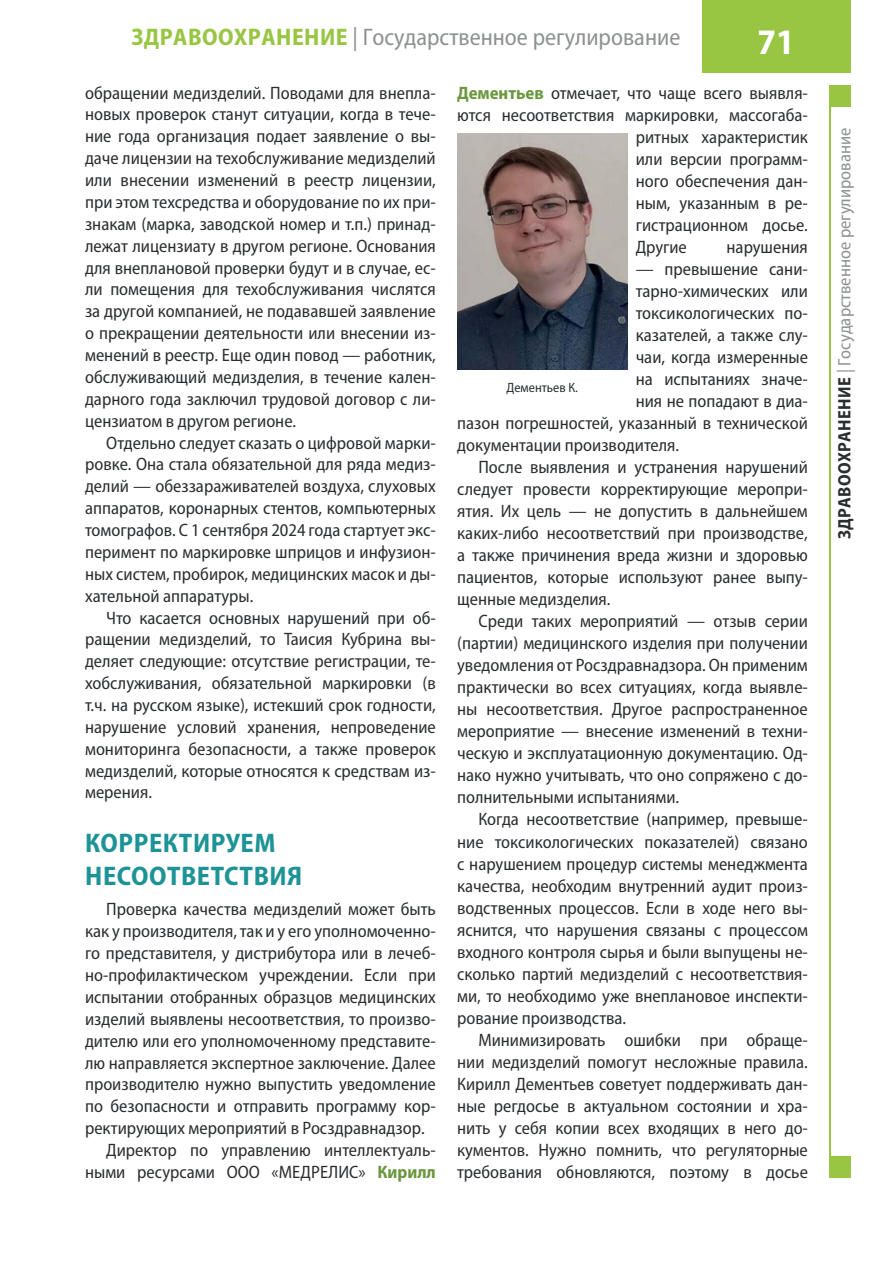
<style>
.page{position:relative;width:893px;height:1263px;background:#fff}
.page>*{position:absolute;margin:0;border:0;box-sizing:border-box;transform-origin:0 0}
.t1{font:700 semi-condensed 36px "Myriad Pro";color:#fff}
.t2{font:700 semi-condensed 27px/32.7px "Myriad Pro";letter-spacing:.02em;color:#1e9397}
.t3{font:semi-condensed 24px "Myriad Pro";color:#8e9192}
.t4{font:semi-condensed 18px/21.9px "Myriad Pro";color:#2b2e30;text-align:justify}
.t5{font:semi-condensed 18px "Myriad Pro";color:#8e9192}
.t6{font:semi-condensed 13.5px "Myriad Pro";color:#2b2e30}
.s1{font-weight:700;color:#98c643}
.s2{font-weight:700;color:#6b983f}
.s3{font-weight:700;color:#2b2e30}
</style>
<div class="page">
<div style="left:702px;top:0;width:148px;height:72px;background:#98c643"></div>
<hr style="left:829px;top:85px;width:1px;height:1093px;background:#98c643">
<div style="left:829px;top:85px;width:21px;height:21px;background:#98c643"></div>
<div style="left:829px;top:1157px;width:21px;height:21px;background:#98c643"></div>
<img style="left:457px;top:134px;width:170px;height:235px">
<h3 class="t3" style="left:131px;top:28px;width:550px"><span class="s1">ЗДРАВООХРАНЕНИЕ</span> | Государственное регулирование</h3>
<h1 class="t1" style="left:757px;top:21px;width:39px">71</h1>
<p class="t4" style="left:85px;top:83px;width:352px">обращении медизделий. Поводами для внепла&shy;новых проверок станут ситуации, когда в тече&shy;ние года организация подает заявление о вы&shy;даче лицензии на техобслуживание медизделий или внесении изменений в реестр лицензии, при этом техсредства и оборудование по их при&shy;знакам (марка, заводской номер и т.п.) принад&shy;лежат лицензиату в другом регионе. Основания для внеплановой проверки будут и в случае, ес&shy;ли помещения для техобслуживания числятся за другой компанией, не подававшей заявление о прекращении деятельности или внесении из&shy;менений в реестр. Еще один повод — работник, обслуживающий медизделия, в течение кален&shy;дарного года заключил трудовой договор с ли&shy;цензиатом в другом регионе.</p>
<p class="t4" style="left:85px;top:433px;width:352px;text-indent:21px">Отдельно следует сказать о цифровой марки&shy;ровке. Она стала обязательной для ряда медиз&shy;делий — обеззараживателей воздуха, слуховых аппаратов, коронарных стентов, компьютерных томографов. С 1 сентября 2024 года стартует экс&shy;перимент по маркировке шприцов и инфузион&shy;ных систем, пробирок, медицинских масок и ды&shy;хательной аппаратуры.</p>
<p class="t4" style="left:85px;top:608px;width:352px;text-indent:21px">Что касается основных нарушений при об&shy;ращении медизделий, то Таисия Кубрина вы&shy;деляет следующие: отсутствие регистрации, те&shy;хобслуживания, обязательной маркировки (в т.ч. на русском языке), истекший срок годности, нарушение условий хранения, непроведение мониторинга безопасности, а также проверок медизделий, которые относятся к средствам из&shy;мерения.</p>
<h2 class="t2" style="left:85px;top:827px;width:219px">КОРРЕКТИРУЕМ<br>НЕСООТВЕТСТВИЯ</h2>
<p class="t4" style="left:106px;top:900px;width:331px">Проверка качества медизделий может быть</p>
<p class="t4" style="left:85px;top:922px;width:352px">как у производителя, так и у его уполномоченно-</p>
<p class="t4" style="left:85px;top:944px;width:352px">го представителя, у дистрибутора или в лечеб-</p>
<p class="t4" style="left:85px;top:966px;width:352px">но-профилактическом учреждении. Если при</p>
<p class="t4" style="left:85px;top:988px;width:352px">испытании отобранных образцов медицинских</p>
<p class="t4" style="left:85px;top:1010px;width:352px">изделий выявлены несоответствия, то произво-</p>
<p class="t4" style="left:85px;top:1031px;width:352px">дителю или его уполномоченному представите-</p>
<p class="t4" style="left:85px;top:1053px;width:352px">лю направляется экспертное заключение. Далее</p>
<p class="t4" style="left:85px;top:1075px;width:352px">производителю нужно выпустить уведомление</p>
<p class="t4" style="left:85px;top:1097px;width:352px">по безопасности и отправить программу кор-</p>
<p class="t4" style="left:85px;top:1119px;width:341px">ректирующих мероприятий в Росздравнадзор.</p>
<p class="t4" style="left:106px;top:1141px;width:331px">Директор по управлению интеллектуаль-</p>
<p class="t4" style="left:85px;top:1163px;width:352px">ными ресурсами ООО «МЕДРЕЛИС» <span class="s2">Кирилл</span></p>
<p class="t4" style="left:457px;top:83px;width:352px"><span class="s2">Дементьев</span> отмечает, что чаще всего выявля-</p>
<p class="t4" style="left:457px;top:105px;width:352px">ются несоответствия маркировки, массогаба-</p>
<p class="t4" style="left:636px;top:127px;width:174px">ритных характеристик</p>
<p class="t4" style="left:636px;top:149px;width:174px">или версии программ-</p>
<p class="t4" style="left:636px;top:172px;width:174px">ного обеспечения дан-</p>
<p class="t4" style="left:636px;top:194px;width:174px">ным, указанным в ре-</p>
<p class="t4" style="left:636px;top:216px;width:174px">гистрационном досье.</p>
<p class="t4" style="left:636px;top:238px;width:53px">Другие</p>
<p class="t4" style="left:727px;top:238px;width:83px">нарушения</p>
<p class="t4" style="left:636px;top:260px;width:174px">— превышение сани-</p>
<p class="t4" style="left:636px;top:282px;width:174px">тарно-химических или</p>
<p class="t4" style="left:636px;top:304px;width:174px">токсикологических по-</p>
<p class="t4" style="left:636px;top:326px;width:174px">казателей, а также слу-</p>
<p class="t4" style="left:636px;top:348px;width:174px">чаи, когда измеренные</p>
<p class="t4" style="left:636px;top:370px;width:174px">на испытаниях значе-</p>
<p class="t4" style="left:636px;top:392px;width:174px">ния не попадают в диа-</p>
<p class="t4" style="left:457px;top:414px;width:352px">пазон погрешностей, указанный в технической</p>
<p class="t4" style="left:457px;top:436px;width:224px">документации производителя.</p>
<p class="t4" style="left:478px;top:458px;width:331px">После выявления и устранения нарушений</p>
<p class="t4" style="left:457px;top:480px;width:352px">следует провести корректирующие меропри-</p>
<p class="t4" style="left:457px;top:502px;width:352px">ятия. Их цель — не допустить в дальнейшем</p>
<p class="t4" style="left:457px;top:524px;width:352px">каких-либо несоответствий при производстве,</p>
<p class="t4" style="left:457px;top:546px;width:352px">а также причинения вреда жизни и здоровью</p>
<p class="t4" style="left:457px;top:568px;width:352px">пациентов, которые используют ранее выпу-</p>
<p class="t4" style="left:457px;top:590px;width:155px">щенные медизделия.</p>
<p class="t4" style="left:478px;top:612px;width:331px">Среди таких мероприятий — отзыв серии</p>
<p class="t4" style="left:457px;top:634px;width:352px">(партии) медицинского изделия при получении</p>
<p class="t4" style="left:457px;top:656px;width:352px">уведомления от Росздравнадзора. Он применим</p>
<p class="t4" style="left:457px;top:678px;width:352px">практически во всех ситуациях, когда выявле-</p>
<p class="t4" style="left:457px;top:700px;width:352px">ны несоответствия. Другое распространенное</p>
<p class="t4" style="left:457px;top:722px;width:352px">мероприятие — внесение изменений в техни-</p>
<p class="t4" style="left:457px;top:744px;width:352px">ческую и эксплуатационную документацию. Од-</p>
<p class="t4" style="left:457px;top:766px;width:352px">нако нужно учитывать, что оно сопряжено с до-</p>
<p class="t4" style="left:457px;top:788px;width:224px">полнительными испытаниями.</p>
<p class="t4" style="left:478px;top:810px;width:331px">Когда несоответствие (например, превыше-</p>
<p class="t4" style="left:457px;top:832px;width:352px">ние токсикологических показателей) связано</p>
<p class="t4" style="left:457px;top:854px;width:352px">с нарушением процедур системы менеджмента</p>
<p class="t4" style="left:457px;top:876px;width:352px">качества, необходим внутренний аудит произ-</p>
<p class="t4" style="left:457px;top:898px;width:352px">водственных процессов. Если в ходе него вы-</p>
<p class="t4" style="left:457px;top:920px;width:352px">яснится, что нарушения связаны с процессом</p>
<p class="t4" style="left:457px;top:942px;width:352px">входного контроля сырья и были выпущены не-</p>
<p class="t4" style="left:457px;top:964px;width:352px">сколько партий медизделий с несоответствия-</p>
<p class="t4" style="left:457px;top:986px;width:352px">ми, то необходимо уже внеплановое инспекти-</p>
<p class="t4" style="left:457px;top:1008px;width:171px">рование производства.</p>
<p class="t4" style="left:478px;top:1030px;width:331px">Минимизировать ошибки при обраще-</p>
<p class="t4" style="left:457px;top:1053px;width:352px">нии медизделий помогут несложные правила.</p>
<p class="t4" style="left:457px;top:1075px;width:352px">Кирилл Дементьев советует поддерживать дан-</p>
<p class="t4" style="left:457px;top:1097px;width:352px">ные регдосье в актуальном состоянии и хра-</p>
<p class="t4" style="left:457px;top:1119px;width:352px">нить у себя копии всех входящих в него до-</p>
<p class="t4" style="left:457px;top:1141px;width:352px">кументов. Нужно помнить, что регуляторные</p>
<p class="t4" style="left:457px;top:1163px;width:352px">требования обновляются, поэтому в досье</p>
<p class="t6" style="left:507px;top:382px;width:73px">Дементьев К.</p>
<p class="t5" style="left:838px;top:539px;width:413px;rotate:-90deg"><span class="s3">ЗДРАВООХРАНЕНИЕ</span> | Государственное регулирование</p>
</div>
